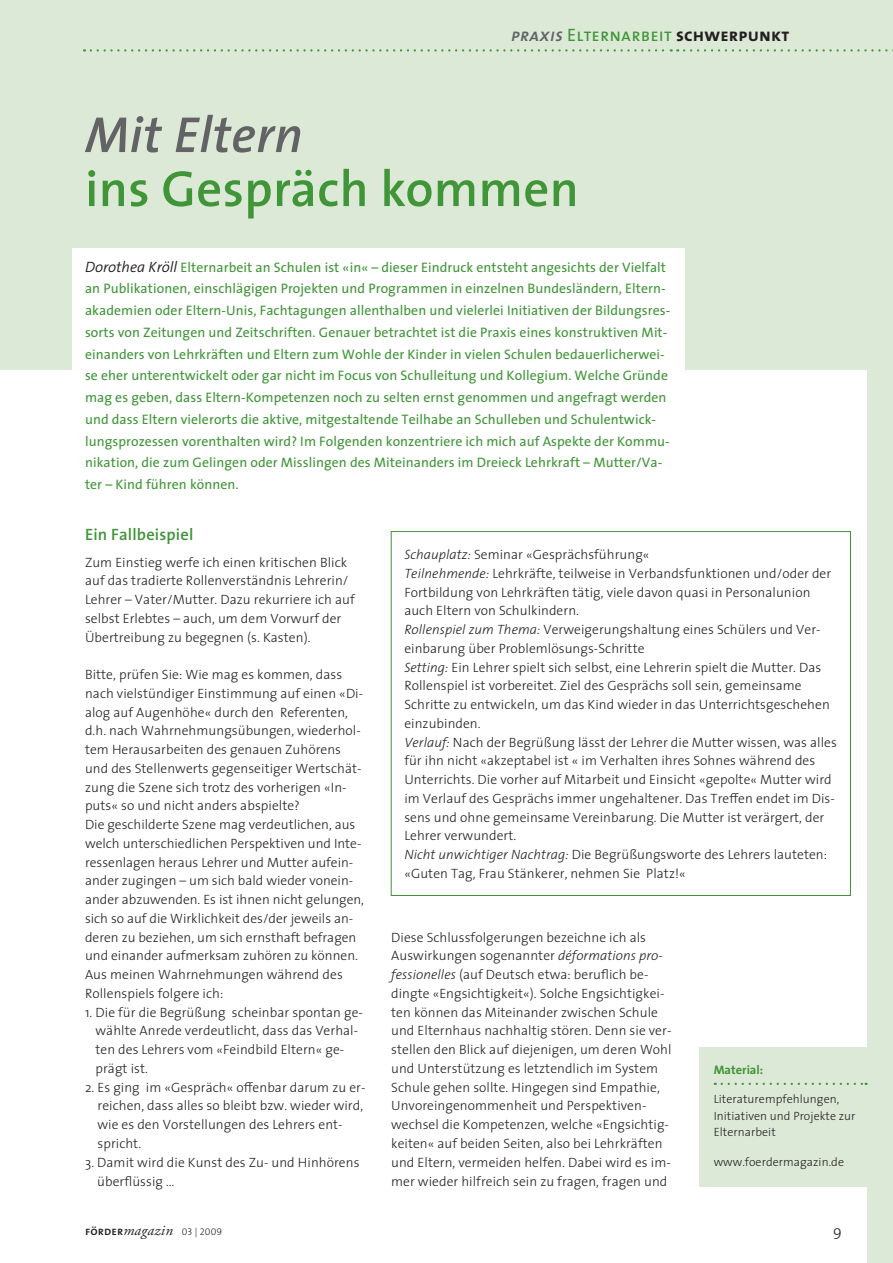
<style>
.page{position:relative;width:893px;height:1263px;background:#fff}
.page>*{position:absolute;margin:0;border:0;box-sizing:border-box;transform-origin:0 0}
.t1{font:700 51px "The Sans CV Semi";letter-spacing:.005em;color:#3f9537}
.t2{font:italic 700 51px "The Sans CV Semi";letter-spacing:.005em;color:#636366}
.t3{font:18px "The Sans CV Caps";letter-spacing:.01em;color:#3f9537}
.t4{font:700 16.5px "The Sans CV Semi";letter-spacing:.01em;color:#3f9537}
.t5{font:italic 15px "Adobe Garamond Pro";letter-spacing:.02em;color:#231f20}
.t6{font:15px "The Sans CV Light";color:#231f20}
.t7{font:13.8px/21.8px "The Sans CV";letter-spacing:.005em;color:#3f9537}
.t8{font:13.5px/18.8px "The Sans CV Light";letter-spacing:.005em;color:#231f20}
.t9{font:12.45px "The Sans CV Bold";color:#3f9537}
.t10{font:12px/16.5px "The Sans CV Light";letter-spacing:.005em;color:#231f20}
.s1{font-family:"The Sans CV Semi Bold Caps";font-style:italic;color:#636366}
.s2{font-family:"The Sans CV Bold Caps";color:#231f20}
.s3{font-family:"The Sans CV Semi";font-weight:300;font-style:italic;font-size:15px;color:#231f20}
.s4{font-style:italic}
.s5{font-family:"The Sans CV Semi Bold Caps";font-style:normal;font-size:12px}
.s6{font-family:"The Sans CV Light Caps";font-style:normal;font-size:9.75px}
</style>
<div class="page">
<div style="left:0;top:0;width:893px;height:370px;background:#dde9d7"></div>
<div style="left:72px;top:248px;width:613px;height:169px;background:#fff"></div>
<div style="left:867px;top:0;width:26px;height:1263px;background:#dde9d7"></div>
<svg style="left:91px;top:49px;width:587px;height:3px"></svg>
<svg style="left:684px;top:49px;width:209px;height:3px"></svg>
<div style="left:699px;top:1047px;width:194px;height:139px;background:#dde9d7"></div>
<svg style="left:722px;top:1083px;width:145px;height:2px"></svg>
<h2 class="t3" style="left:511px;top:20px;width:280px"><span class="s1">praxis</span> Elternarbeit <span class="s2">schwerpunkt</span></h2>
<h1 class="t2" style="left:85px;top:92px;width:219px">Mit Eltern</h1>
<h1 class="t1" style="left:85px;top:146px;width:495px">ins Gespräch kommen</h1>
<p class="t7" style="left:85px;top:256px;width:587px"><span class="s3">Dorothea Kröll</span> Elternarbeit an Schulen ist «in« – dieser Eindruck entsteht angesichts der Vielfalt an Publikationen, einschlägigen Projekten und Programmen in einzelnen Bundesländern, Eltern&shy;akademien oder Eltern-Unis, Fachtagungen allenthalben und vielerlei Initiativen der Bildungsres&shy;sorts von Zeitungen und Zeitschriften. Genauer betrachtet ist die Praxis eines konstruktiven Mit&shy;einanders von Lehrkräften und Eltern zum Wohle der Kinder in vielen Schulen bedauerlicherwei&shy;se eher unterentwickelt oder gar nicht im Focus von Schulleitung und Kollegium. Welche Gründe mag es geben, dass Eltern-Kompetenzen noch zu selten ernst genommen und angefragt werden und dass Eltern vielerorts die aktive, mitgestaltende Teilhabe an Schulleben und Schulentwick&shy;lungsprozessen vorenthalten wird? Im Folgenden konzentriere ich mich auf Aspekte der Kommu&shy;nikation, die zum Gelingen oder Misslingen des Miteinanders im Dreieck Lehrkraft – Mutter/Va&shy;ter – Kind führen können.</p>
<p class="t4" style="left:85px;top:521px;width:110px">Ein Fallbeispiel</p>
<p class="t8" style="left:85px;top:552px;width:271px">Zum Einstieg werfe ich einen kritischen Blick auf das tradierte Rollenverständnis Lehrerin/ Lehrer – Vater/Mutter. Dazu rekurriere ich auf selbst Erlebtes – auch, um dem Vorwurf der Übertreibung zu begegnen (s. Kasten).</p>
<p class="t8" style="left:85px;top:665px;width:281px">Bitte, prüfen Sie: Wie mag es kommen, dass nach vielstündiger Einstimmung auf einen «Di&shy;alog auf Augenhöhe« durch den Referenten, d.h. nach Wahrnehmungsübungen, wiederhol&shy;tem Herausarbeiten des genauen Zuhörens und des Stellenwerts gegenseitiger Wertschät&shy;zung die Szene sich trotz des vorherigen «In&shy;puts« so und nicht anders abspielte?<br>Die geschilderte Szene mag verdeutlichen, aus welch unterschiedlichen Perspektiven und Inte&shy;ressenlagen heraus Lehrer und Mutter aufein&shy;ander zugingen – um sich bald wieder vonein&shy;ander abzuwenden. Es ist ihnen nicht gelungen, sich so auf die Wirklichkeit des/der jeweils an&shy;deren zu beziehen, um sich ernsthaft befragen und einander aufmerksam zuhören zu können.<br>Aus meinen Wahrnehmungen während des Rollenspiels folgere ich:</p>
<p class="t8" style="left:96px;top:1002px;width:269px;text-indent:-10px">1. Die für die Begrüßung scheinbar spontan ge&shy;wählte Anrede verdeutlicht, dass das Verhal&shy;ten des Lehrers vom «Feindbild Eltern« ge&shy;prägt ist.</p>
<p class="t8" style="left:98px;top:1077px;width:269px;text-indent:-12px">2. Es ging im «Gespräch« offenbar darum zu er&shy;reichen, dass alles so bleibt bzw. wieder wird, wie es den Vorstellungen des Lehrers ent&shy;spricht.</p>
<p class="t8" style="left:97px;top:1152px;width:264px;text-indent:-12px">3. Damit wird die Kunst des Zu- und Hinhörens überflüssig …</p>
<p class="t8" style="left:404px;top:545px;width:434px"><span class="s4">Schauplatz:</span> Seminar «Gesprächsführung«<br><span class="s4">Teilnehmende:</span> Lehrkräfte, teilweise in Verbandsfunktionen und/oder der Fortbildung von Lehrkräften tätig, viele davon quasi in Personalunion auch Eltern von Schulkindern.<br><span class="s4">Rollenspiel zum Thema:</span> Verweigerungshaltung eines Schülers und Ver&shy;einbarung über Problemlösungs-Schritte<br><span class="s4">Setting:</span> Ein Lehrer spielt sich selbst, eine Lehrerin spielt die Mutter. Das Rollenspiel ist vorbereitet. Ziel des Gesprächs soll sein, gemeinsame Schritte zu entwickeln, um das Kind wieder in das Unterrichtsgeschehen einzubinden.<br><span class="s4">Verlauf:</span> Nach der Begrüßung lässt der Lehrer die Mutter wissen, was alles für ihn nicht «akzeptabel ist « im Verhalten ihres Sohnes während des Unterrichts. Die vorher auf Mitarbeit und Einsicht «gepolte« Mutter wird im Verlauf des Gesprächs immer ungehaltener. Das Treffen endet im Dis&shy;sens und ohne gemeinsame Vereinbarung. Die Mutter ist verärgert, der Lehrer verwundert.<br><span class="s4">Nicht unwichtiger Nachtrag:</span> Die Begrüßungsworte des Lehrers lauteten: «Guten Tag, Frau Stänkerer, nehmen Sie Platz!«</p>
<p class="t8" style="left:391px;top:927px;width:282px">Diese Schlussfolgerungen bezeichne ich als Auswirkungen sogenannter <span class="s4">déformations pro&shy;fessionelles</span> (auf Deutsch etwa: beruflich be&shy;dingte «Engsichtigkeit«). Solche Engsichtigkei&shy;ten können das Miteinander zwischen Schule und Elternhaus nachhaltig stören. Denn sie ver&shy;stellen den Blick auf diejenigen, um deren Wohl und Unterstützung es letztendlich im System Schule gehen sollte. Hingegen sind Empathie, Unvoreingenommenheit und Perspektiven&shy;wechsel die Kompetenzen, welche «Engsichtig&shy;keiten« auf beiden Seiten, also bei Lehrkräften und Eltern, vermeiden helfen. Dabei wird es im&shy;mer wieder hilfreich sein zu fragen, fragen und</p>
<p class="t9" style="left:714px;top:1059px;width:51px">Material:</p>
<p class="t10" style="left:714px;top:1091px;width:143px">Literaturempfehlungen,<br>Initiativen und Projekte zur<br>Elternarbeit</p>
<p class="t10" style="left:714px;top:1153px;width:132px">www.foerdermagazin.de</p>
<p class="t5" style="left:85px;top:1221px;width:139px"><span class="s5">förder</span>magazin <span class="s6">03 | 2009</span></p>
<p class="t6" style="left:833px;top:1218px;width:10px">9</p>
</div>
